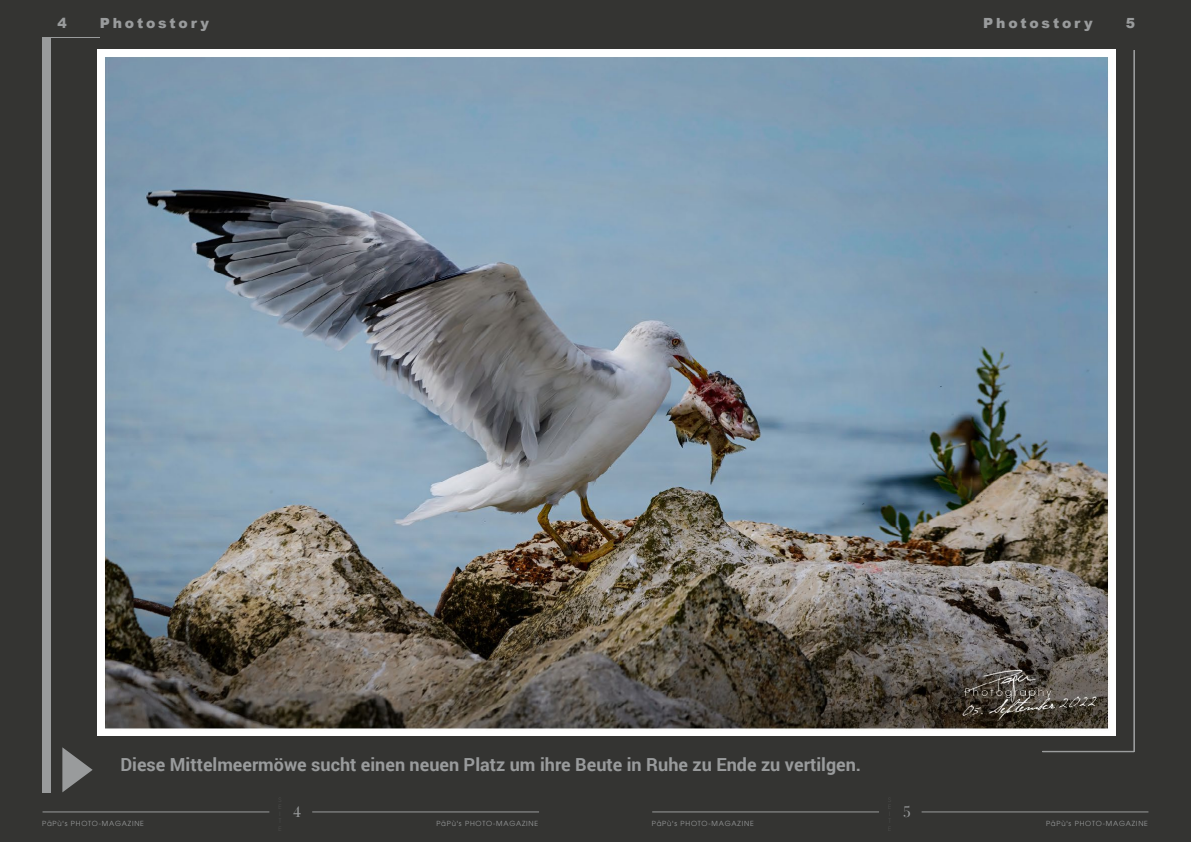
<style>
.page{position:relative;width:1191px;height:842px;background:#343432}
.page>*{position:absolute;margin:0;border:0;box-sizing:border-box;transform-origin:0 0}
.t1{font:700 18px "Roboto";color:#999b9c}
.t2{font:15px "Playfair Display";color:#999b9c}
.t3{font:900 14px "Arial";letter-spacing:.2em;color:#999b9c}
.t4{font:7px "Avant Garde LT";letter-spacing:.11em;color:#999b9c}
</style>
<div class="page">
<hr style="left:652px;top:811px;width:227px;height:1px;background:#999b9c">
<hr style="left:921px;top:811px;width:227px;height:1px;background:#999b9c">
<hr style="left:43px;top:811px;width:226px;height:1px;background:#999b9c">
<hr style="left:312px;top:811px;width:227px;height:1px;background:#999b9c">
<div style="left:43px;top:37px;width:8px;height:755px;background:#999b9c"></div>
<hr style="left:43px;top:37px;width:57px;height:1px;background:#999b9c">
<hr style="left:1042px;top:751px;width:92px;height:1px;background:#999b9c">
<hr style="left:1134px;top:50px;width:1px;height:701px;background:#999b9c">
<svg style="left:62px;top:747px;width:31px;height:45px"></svg>
<img style="left:97px;top:50px;width:1018px;height:685px">
<h3 class="t3" style="left:57px;top:13px;width:11px">4</h3>
<h3 class="t3" style="left:100px;top:13px;width:111px">Photostory</h3>
<h3 class="t3" style="left:983px;top:13px;width:111px">Photostory</h3>
<h3 class="t3" style="left:1125px;top:13px;width:11px">5</h3>
<h1 class="t1" style="left:120px;top:751px;width:742px">Diese Mittelmeermöwe sucht einen neuen Platz um ihre Beute in Ruhe zu Ende zu vertilgen.</h1>
<h2 class="t2" style="left:293px;top:802px;width:10px">4</h2>
<h2 class="t2" style="left:903px;top:802px;width:9px">5</h2>
<p class="t4" style="left:42px;top:819px;width:103px">PäPù's PHOTO-MAGAZINE</p>
<p class="t4" style="left:436px;top:819px;width:103px">PäPù's PHOTO-MAGAZINE</p>
<p class="t4" style="left:652px;top:819px;width:103px">PäPù's PHOTO-MAGAZINE</p>
<p class="t4" style="left:1046px;top:819px;width:103px">PäPù's PHOTO-MAGAZINE</p>
</div>
